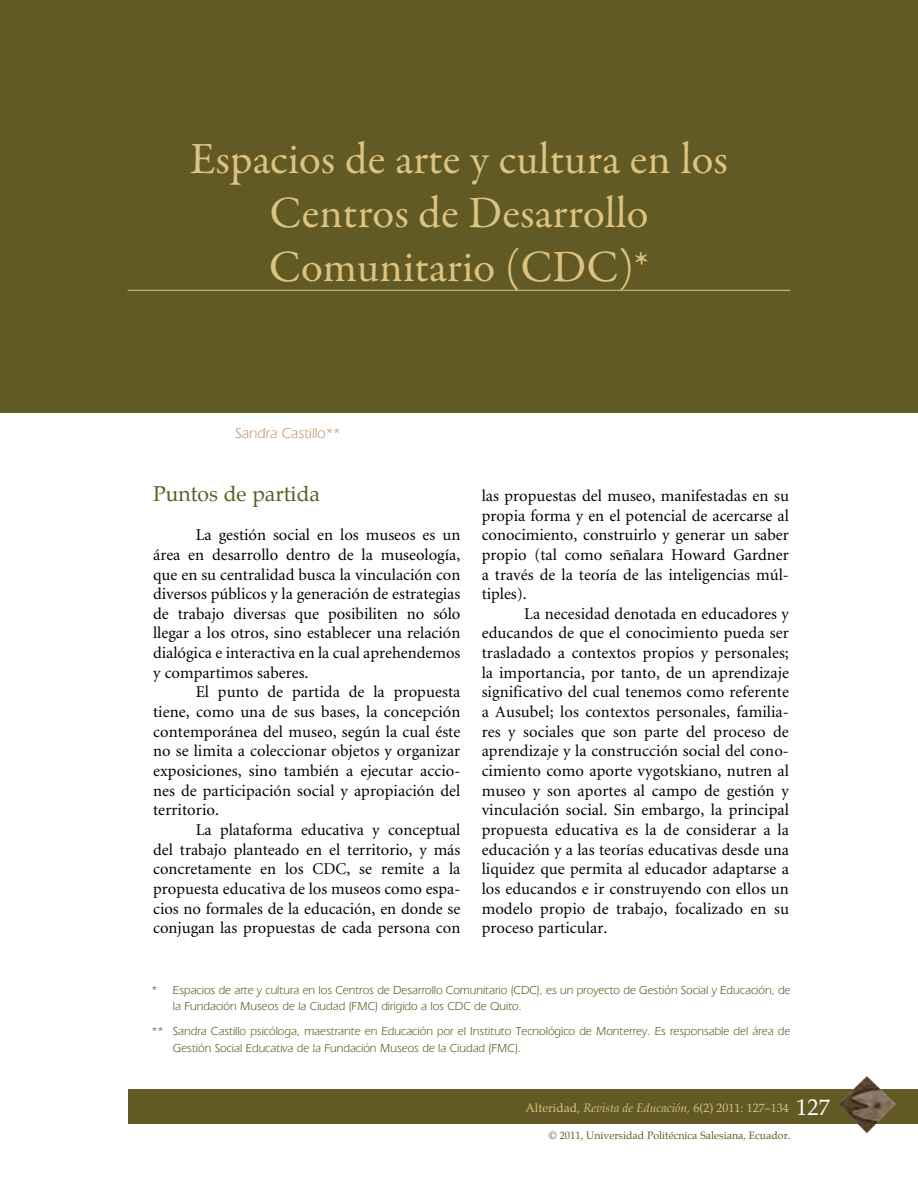
<style>
.page{position:relative;width:918px;height:1188px;background:#fff}
.page>*{position:absolute;margin:0;border:0;box-sizing:border-box;transform-origin:0 0}
.t1{font:45px/54px "Garamond Premr Pro";color:#ddc37e;text-align:center}
.t2{font:21px "Palatino";color:#615a24}
.t3{font:16.5px/19.6px "Minion";color:#000;text-align:justify}
.t4{font:15px "Eras IT Cby BT";color:#ca986d}
.t5{font:12px/16.5px "Eras IT Cby BT";color:#615a24}
.t6{font:12px "Palatino";color:#ddc37e}
.t7{font:10.5px "Palatino";color:#615a24}
.s1{font-style:italic}
.s2{font-size:22.5px;color:#fff}
</style>
<div class="page">
<div style="left:128px;top:1090px;width:790px;height:34px;background:#615a24"></div>
<img style="left:838px;top:1076px;width:58px;height:57px">
<div style="left:0;top:0;width:918px;height:412px;background:#615a24"></div>
<hr style="left:128px;top:290px;width:662px;height:1px;background:#ddc37e">
<h1 class="t1" style="left:190px;top:133px;width:539px">Espacios de arte y cultura en los<br>Centros de Desarrollo<br>Comunitario (CDC)*</h1>
<p class="t4" style="left:235px;top:424px;width:107px">Sandra Castillo**</p>
<p class="t2" style="left:153px;top:476px;width:168px">Puntos de partida</p>
<p class="t3" style="left:153px;top:526px;width:309px;text-indent:43px">La gestión social en los museos es un área en desarrollo dentro de la museología, que en su centralidad busca la vinculación con diversos públicos y la generación de estrategias de trabajo diversas que posibiliten no sólo llegar a los otros, sino establecer una relación dialógica e interactiva en la cual aprehendemos y compartimos saberes.</p>
<p class="t3" style="left:153px;top:683px;width:309px;text-indent:43px">El punto de partida de la propuesta tiene, como una de sus bases, la concepción contemporánea del museo, según la cual éste no se limita a coleccionar objetos y organizar exposiciones, sino también a ejecutar accio&shy;nes de participación social y apropiación del territorio.</p>
<p class="t3" style="left:153px;top:820px;width:309px;text-indent:43px">La plataforma educativa y conceptual del trabajo planteado en el territorio, y más concretamente en los CDC, se remite a la propuesta educativa de los museos como espa&shy;cios no formales de la educación, en donde se conjugan las propuestas de cada persona con</p>
<p class="t3" style="left:482px;top:486px;width:309px">las propuestas del museo, manifestadas en su propia forma y en el potencial de acercarse al conocimiento, construirlo y generar un saber propio (tal como señalara Howard Gardner a través de la teoría de las inteligencias múl&shy;tiples).</p>
<p class="t3" style="left:482px;top:604px;width:309px;text-indent:43px">La necesidad denotada en educadores y educandos de que el conocimiento pueda ser trasladado a contextos propios y personales; la importancia, por tanto, de un aprendizaje significativo del cual tenemos como referente a Ausubel; los contextos personales, familia&shy;res y sociales que son parte del proceso de aprendizaje y la construcción social del cono&shy;cimiento como aporte vygotskiano, nutren al museo y son aportes al campo de gestión y vinculación social. Sin embargo, la principal propuesta educativa es la de considerar a la educación y a las teorías educativas desde una liquidez que permita al educador adaptarse a los educandos e ir construyendo con ellos un modelo propio de trabajo, focalizado en su proceso particular.</p>
<p class="t5" style="left:173px;top:981px;width:619px;text-indent:-21px">* Espacios de arte y cultura en los Centros de Desarrollo Comunitario (CDC), es un proyecto de Gestión Social y Educación, de la Fundación Museos de la Ciudad (FMC) dirigido a los CDC de Quito.</p>
<p class="t5" style="left:173px;top:1023px;width:619px;text-indent:-21px">** Sandra Castillo psicóloga, maestrante en Educación por el Instituto Tecnológico de Monterrey. Es responsable del área de<br>Gestión Social Educativa de la Fundación Museos de la Ciudad (FMC).</p>
<p class="t6" style="left:526px;top:1098px;width:306px">Alteridad, <span class="s1">Revista de Educación,</span> 6(2) 2011: 127–134 <span class="s2">127</span></p>
<p class="t7" style="left:549px;top:1127px;width:243px">© 2011, Universidad Politécnica Salesiana, Ecuador.</p>
</div>
